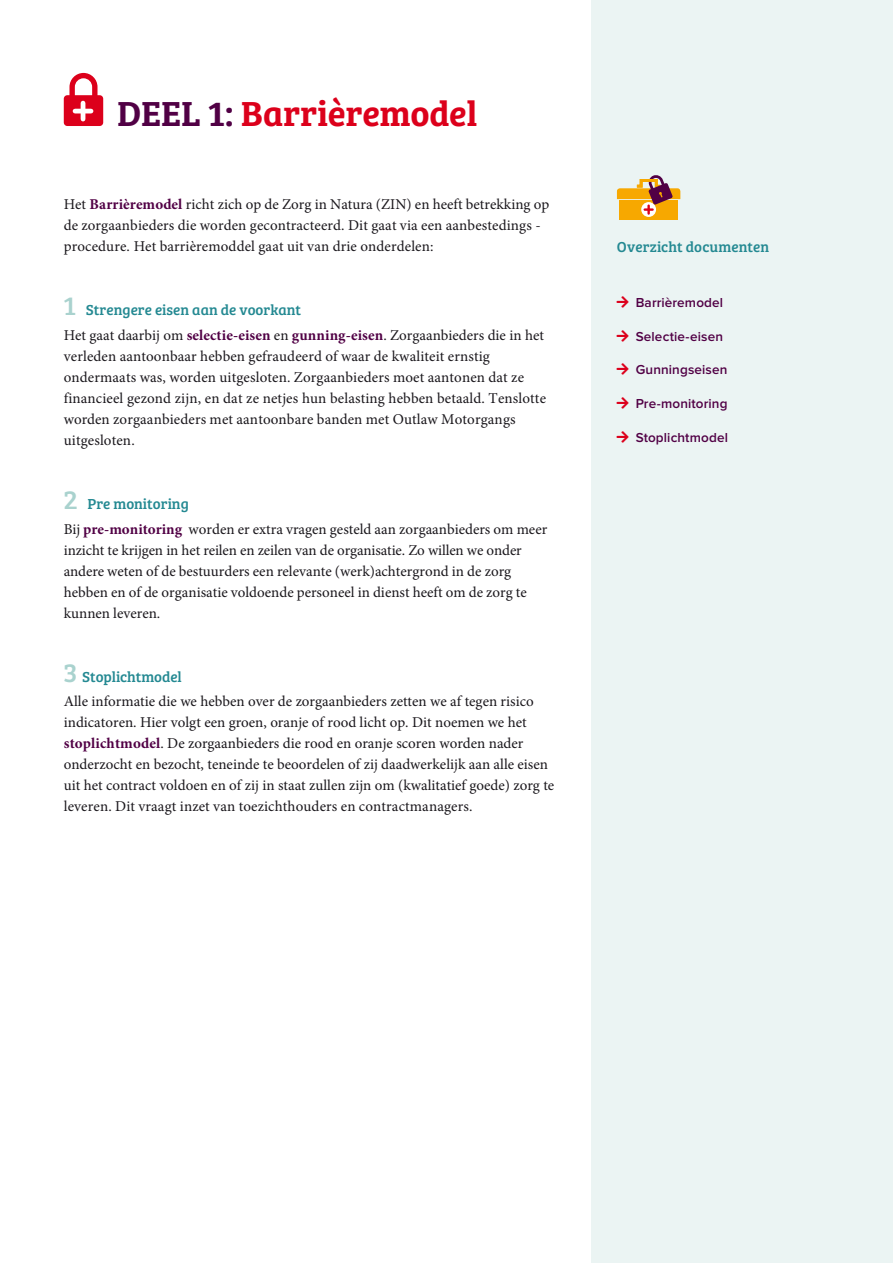
<style>
.page{position:relative;width:893px;height:1263px;background:#fff}
.page>*{position:absolute;margin:0;border:0;box-sizing:border-box;transform-origin:0 0}
.t1{font:36px "Bree Serif Sb";color:#dc001b}
.t2{font:15px/21px "Minion Pro";color:#1a171c}
.t3{font:15px "Bree Serif";color:#248992}
.t4{font:600 13.5px "Proxima Nova";letter-spacing:.01em;color:#510045}
.s1{color:#510045}
.s2{font-weight:700;color:#510045}
.s3{font-size:27px;color:#a9d2ce}
</style>
<div class="page">
<div style="left:591px;top:0;width:302px;height:1263px;background:#ebf4f3"></div>
<svg style="left:64px;top:73px;width:39px;height:53px"></svg>
<hr style="left:81px;top:103px;width:4px;height:16px;background:#fff">
<hr style="left:75px;top:109px;width:16px;height:4px;background:#fff">
<div style="left:619px;top:200px;width:59px;height:20px;background:#f7a800"></div>
<svg style="left:641px;top:202px;width:15px;height:15px"></svg>
<svg style="left:617px;top:175px;width:63px;height:39px"></svg>
<h1 class="t1" style="left:117px;top:86px;width:362px"><span class="s1">DEEL 1:</span> Barrièremodel</h1>
<p class="t2" style="left:64px;top:194px;width:487px">Het <span class="s2">Barrièremodel</span> richt zich op de Zorg in Natura (ZIN) en heeft betrekking op de zorgaanbieders die worden gecontracteerd. Dit gaat via een aanbestedings - procedure. Het barrièremoddel gaat uit van drie onderdelen:</p>
<p class="t3" style="left:64px;top:299px;width:239px"><span class="s3">1</span> Strengere eisen aan de voorkant</p>
<p class="t2" style="left:64px;top:325px;width:484px">Het gaat daarbij om <span class="s2">selectie-eisen</span> en <span class="s2">gunning-eisen</span>. Zorgaanbieders die in het verleden aantoonbaar hebben gefraudeerd of waar de kwaliteit ernstig ondermaats was, worden uitgesloten. Zorgaanbieders moet aantonen dat ze financieel gezond zijn, en dat ze netjes hun belasting hebben betaald. Tenslotte worden zorgaanbieders met aantoonbare banden met Outlaw Motorgangs uitgesloten.</p>
<p class="t3" style="left:64px;top:492px;width:127px"><span class="s3">2</span> Pre monitoring</p>
<p class="t2" style="left:64px;top:518px;width:485px">Bij <span class="s2">pre-monitoring</span> worden er extra vragen gesteld aan zorgaanbieders om meer inzicht te krijgen in het reilen en zeilen van de organisatie. Zo willen we onder andere weten of de bestuurders een relevante (werk)achtergrond in de zorg hebben en of de organisatie voldoende personeel in dienst heeft om de zorg te kunnen leveren.</p>
<p class="t3" style="left:64px;top:665px;width:120px"><span class="s3">3</span> Stoplichtmodel</p>
<p class="t2" style="left:64px;top:691px;width:492px">Alle informatie die we hebben over de zorgaanbieders zetten we af tegen risico indicatoren. Hier volgt een groen, oranje of rood licht op. Dit noemen we het <span class="s2">stoplichtmodel</span>. De zorgaanbieders die rood en oranje scoren worden nader onderzocht en bezocht, teneinde te beoordelen of zij daadwerkelijk aan alle eisen uit het contract voldoen en of zij in staat zullen zijn om (kwalitatief goede) zorg te leveren. Dit vraagt inzet van toezichthouders en contractmanagers.</p>
<p class="t3" style="left:617px;top:236px;width:154px">Overzicht documenten</p>
<p class="t4" style="left:636px;top:294px;width:89px">Barrièremodel</p>
<p class="t4" style="left:636px;top:328px;width:89px">Selectie-eisen</p>
<p class="t4" style="left:636px;top:362px;width:93px">Gunningseisen</p>
<p class="t4" style="left:636px;top:396px;width:93px">Pre-monitoring</p>
<p class="t4" style="left:636px;top:429px;width:94px">Stoplichtmodel</p>
</div>
